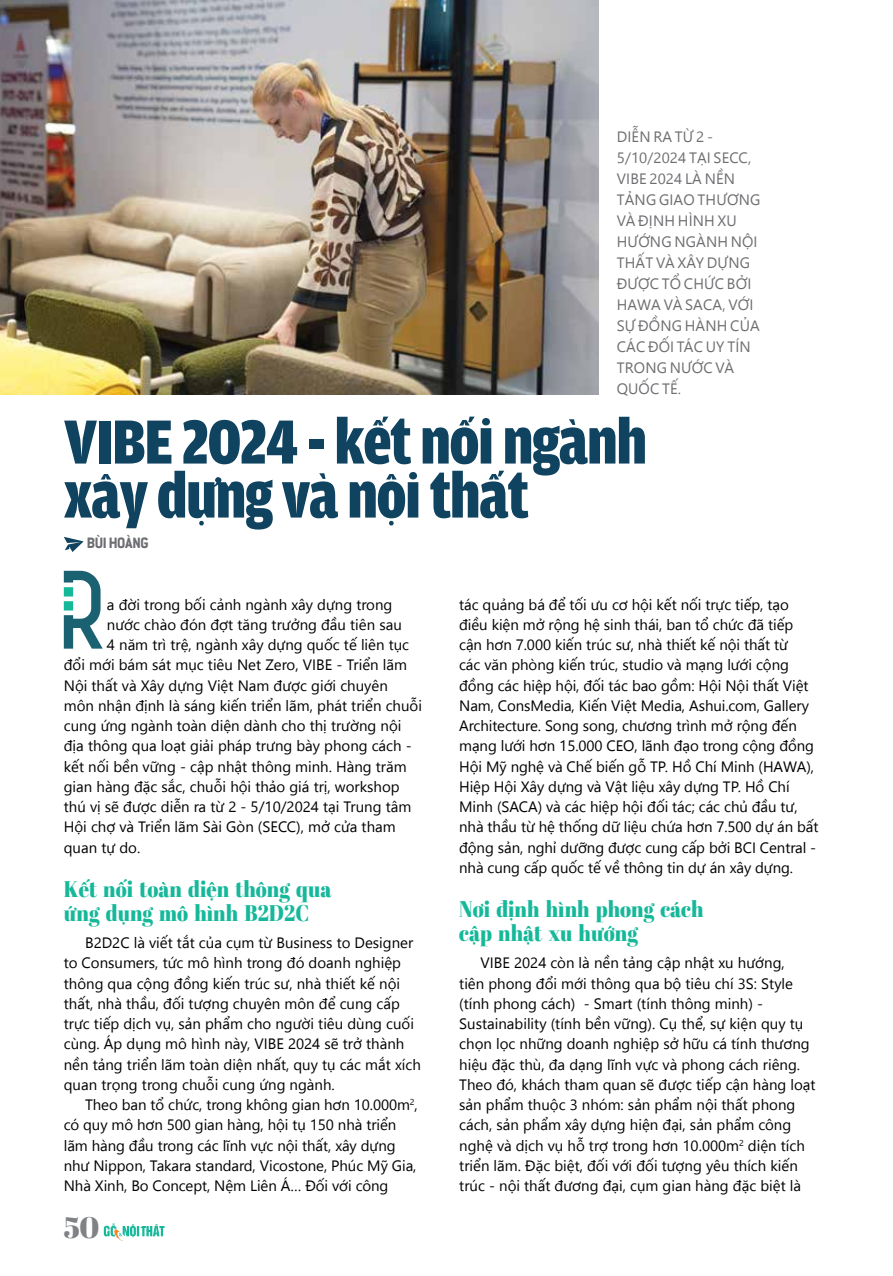
<style>
.page{position:relative;width:893px;height:1276px;background:#fff}
.page>*{position:absolute;margin:0;border:0;box-sizing:border-box;transform-origin:0 0}
.t1{font:900 66px/54px "Sgtt Amplitude Cond";letter-spacing:-.02em;color:#0f4360}
.t2{font:30px "SVN Abril Fatface";color:#808285}
.t3{font:22.5px/24px "SVN Abril Fatface";color:#16b89a;scale:.9 1}
.t4{font:800 16.5px "LCB Conduit";letter-spacing:-.02em;color:#6d6e71;scale:.9 1}
.t5{font:15px/20.2px "SVN Segoe UI";color:#000}
.t6{font:15px/21px "SVN Segoe UI";letter-spacing:.01em;color:#6d6e71}
</style>
<div class="page">
<svg style="left:104px;top:1223px;width:60px;height:17px"></svg>
<svg style="left:64px;top:537px;width:20px;height:15px"></svg>
<img style="left:0;top:0;width:598px;height:395px">
<svg style="left:64px;top:571px;width:39px;height:77px"></svg>
<p class="t6" style="left:617px;top:125px;width:143px">Diễn ra từ 2 -<br>5/10/2024 tại SECC,<br>VIBE 2024 là n ền tảng giao th ương và định hình xu hướng ngành nội th ất và xây dựng được tổ ch ức bởi<br>HAWA và SACA, với sự đồng hành của các đối tác uy tín trong nước và quốc tế.</p>
<h1 class="t1" style="left:64px;top:415px;width:585px">VIBE 2024 - kết nối ngành xây dựng và nội thất</h1>
<p class="t4" style="left:87px;top:533px;width:70px">Bùi Hoàng</p>
<p class="t5" style="left:107px;top:593px;width:287px">a đời trong bối cảnh ngành xây dựng trong</p>
<p class="t5" style="left:107px;top:613px;width:296px">nước chào đón đợt tăng trưởng đầu tiên sau</p>
<p class="t5" style="left:107px;top:633px;width:304px">4 năm trì trệ, ngành xây dựng quốc tế liên tục</p>
<p class="t5" style="left:64px;top:654px;width:345px">đổi mới bám sát mục tiêu Net Zero, VIBE - Triển lãm</p>
<p class="t5" style="left:64px;top:674px;width:326px">Nội thất và Xây dựng Việt Nam được giới chuyên</p>
<p class="t5" style="left:64px;top:694px;width:360px">môn nhận định là sáng kiến triển lãm, phát triển chuỗi</p>
<p class="t5" style="left:64px;top:714px;width:339px">cung ứng ngành toàn diện dành cho thị trường nội</p>
<p class="t5" style="left:64px;top:735px;width:349px">địa thông qua loạt giải pháp trưng bày phong cách -</p>
<p class="t5" style="left:64px;top:755px;width:344px">kết nối bền vững - cập nhật thông minh. Hàng trăm</p>
<p class="t5" style="left:64px;top:775px;width:337px">gian hàng đặc sắc, chuỗi hội thảo giá trị, workshop</p>
<p class="t5" style="left:64px;top:795px;width:349px">thú vị sẽ được diễn ra từ 2 - 5/10/2024 tại Trung tâm</p>
<p class="t5" style="left:64px;top:816px;width:333px">Hội chợ và Triển lãm Sài Gòn (SECC), mở cửa tham</p>
<p class="t5" style="left:64px;top:836px;width:78px">quan tự do.</p>
<h3 class="t3" style="left:64px;top:876px;width:299px">Kết nối toàn diện thông qua ứng dụng mô hình B2D2C</h3>
<p class="t5" style="left:64px;top:931px;width:359px;text-indent:21px">B2D2C là viết tắt của cụm từ Business to Designer to Consumers, tức mô hình trong đó doanh nghiệp thông qua cộng đồng kiến trúc sư, nhà thiết kế nội thất, nhà thầu, đối tượng chuyên môn để cung cấp trực tiếp dịch vụ, sản phẩm cho người tiêu dùng cuối cùng. Áp dụng mô hình này, VIBE 2024 sẽ trở thành nền tảng triển lãm toàn diện nhất, quy tụ các mắt xích quan trọng trong chuỗi cung ứng ngành.</p>
<p class="t5" style="left:64px;top:1093px;width:356px;text-indent:21px">Theo ban tổ chức, trong không gian hơn 10.000m<sup>2</sup>, có quy mô hơn 500 gian hàng, hội tụ 150 nhà triển lãm hàng đầu trong các lĩnh vực nội thất, xây dựng như Nippon, Takara standard, Vicostone, Phúc Mỹ Gia, Nhà Xinh, Bo Concept, Nệm Liên Á… Đối với công</p>
<h2 class="t2" style="left:64px;top:1204px;width:37px">50</h2>
<p class="t5" style="left:459px;top:593px;width:361px">tác quảng bá để tối ưu cơ hội kết nối trực tiếp, tạo điều kiện mở rộng hệ sinh thái, ban tổ chức đã tiếp cận hơn 7.000 kiến trúc sư, nhà thiết kế nội thất từ<br>các văn phòng kiến trúc, studio và mạng lưới cộng đồng các hiệp hội, đối tác bao gồm: Hội Nội thất Việt Nam, ConsMedia, Kiến Việt Media, Ashui.com, Gallery Architecture. Song song, chương trình mở rộng đến mạng lưới hơn 15.000 CEO, lãnh đạo trong cộng đồng Hội Mỹ nghệ và Chế biến gỗ TP. Hồ Chí M inh (HAWA), Hiệp Hội Xây dựng và Vật liệu xây dựng TP. Hồ Chí<br>M inh (SACA) và các hiệp hội đối tác; các chủ đầu tư, nhà thầu từ hệ thống dữ liệu chứa hơn 7.500 dự án bất động sản, nghỉ dưỡng được cung cấp bởi BCI Central - nhà cung cấp quốc tế về thông tin dự án xây dựng.</p>
<h3 class="t3" style="left:459px;top:896px;width:273px">Nơi định hình phong cách cập nhật xu hướng</h3>
<p class="t5" style="left:459px;top:952px;width:358px;text-indent:21px">VIBE 2024 còn là nền tảng cập nhật xu hướng,<br>tiên phong đổi mới thông qua bộ tiêu chí 3S: Style (tính phong cách) - Smart (tính thông minh) - Sustainability (tính bền vững). Cụ thể, sự kiện quy tụ chọn lọc những doanh nghiệp sở hữu cá tính thương hiệu đặc thù, đa dạng lĩnh vực và phong cách riêng.<br>Theo đó, khách tham quan sẽ được tiếp cận hàng loạt sản phẩm thuộc 3 nhóm: sản phẩm nội thất phong cách, sản phẩm xây dựng hiện đại, sản phẩm công nghệ và dịch vụ hỗ trợ trong hơn 10.000m<sup>2</sup> diện tích triển lãm. Đặc biệt, đối với đối tượng yêu thích kiến trúc - nội thất đương đại, cụm gian hàng đặc biệt là</p>
</div>
